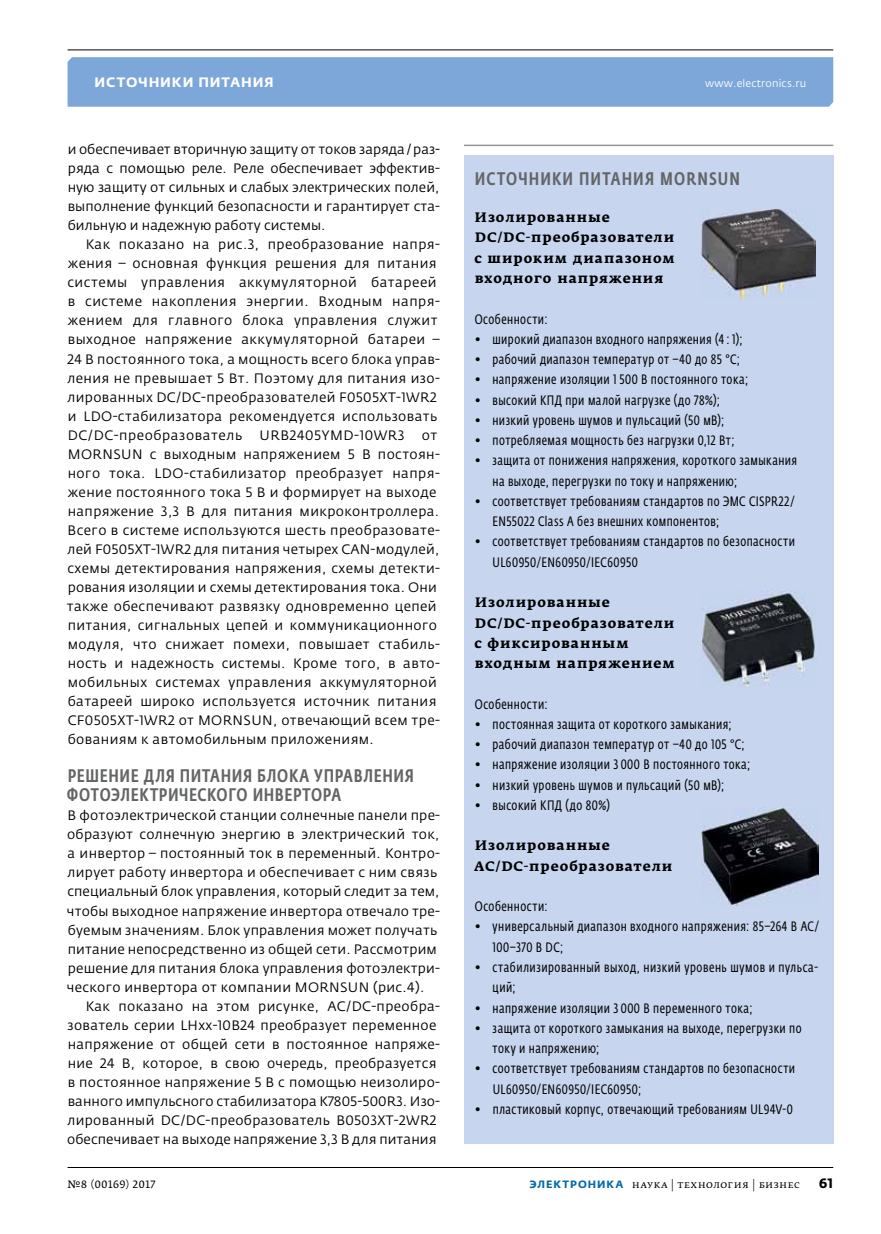
<style>
.page{position:relative;width:881px;height:1234px;background:#fff}
.page>*{position:absolute;margin:0;border:0;box-sizing:border-box;transform-origin:0 0}
.t1{font:500 18px/19px "Fedra Sans Cond Pro";letter-spacing:.035em;color:#636466}
.t2{font:500 18px "Fedra Sans Cond Pro";letter-spacing:.065em;color:#636466}
.t3{font:13.5px/19px "Fedra Sans Pro";letter-spacing:.03em;color:#000}
.t4{font:13.5px/20.2px "Fedra Sans Cond Pro";letter-spacing:.035em;color:#000}
.t5{font:700 13.5px/20.2px "Fedra Serif A Pro";letter-spacing:.075em;color:#000}
.t6{font:700 13.5px "Fedra Sans Alt Pro";letter-spacing:.06em;color:#fff}
.t7{font:700 13.5px "Fedra Sans Pro";color:#000}
.t8{font:10.5px "Fedra Serif B Pro";letter-spacing:.04em;color:#000}
.t9{font:10.5px "Fedra Sans Pro";letter-spacing:.015em;color:#fff}
.t10{font:10.5px "Fedra Serif A Pro";letter-spacing:.035em;color:#000}
.s1{font-family:"Fedra Sans Alt Pro";font-weight:700;color:#0068ac}
</style>
<div class="page">
<div style="left:67px;top:57px;width:765px;height:50px;background:#7da7d8"></div>
<hr style="left:67px;top:49px;width:765px;height:1px;background:#000">
<hr style="left:68px;top:1166px;width:764px;height:1px;background:#000">
<div style="left:464px;top:155px;width:368px;height:988px;background:#c7d6ee"></div>
<hr style="left:464px;top:145px;width:369px;height:1px;background:#939598">
<img style="left:701px;top:210px;width:113px;height:88px">
<img style="left:701px;top:590px;width:114px;height:96px">
<img style="left:701px;top:807px;width:117px;height:98px">
<p class="t6" style="left:95px;top:74px;width:180px">Источники питания</p>
<p class="t9" style="left:705px;top:77px;width:102px">www.electronics.ru</p>
<p class="t3" style="left:68px;top:140px;width:374px;text-align:justify">и обеспечивает вторичную защиту от токов заряда/раз&shy;ряда с помощью реле. Реле обеспечивает эффектив&shy;ную защиту от сильных и слабых электрических полей, выполнение функций безопасности и гарантирует ста&shy;бильную и надежную работу системы.</p>
<p class="t3" style="left:67px;top:235px;width:374px;text-indent:18px">Как показано на рис.3, преобразование напря&shy;жения – основная функция решения для питания системы управления аккумуляторной батареей в системе накопления энергии. Входным напря&shy;жением для главного блока управления служит выходное напряжение аккумуляторной батареи – 24 В постоянного тока, а мощность всего блока управ&shy;ления не превышает 5 Вт. Поэтому для питания изо&shy;лированных DC/DC-преобразователей F0505XT‑1WR2 и LDO-стабилизатора рекомендуется использовать DC/DC-преобразователь</p>
<p class="t3" style="left:259px;top:425px;width:147px">URB2405YMD‑10WR3</p>
<p class="t3" style="left:67px;top:425px;width:374px;text-indent:355px">от MORNSUN с выходным напряжением 5 В постоян&shy;ного тока. LDO-стабилизатор преобразует напря&shy;жение постоянного тока 5 В и формирует на выходе напряжение 3,3 В для питания микроконтроллера.<br>Всего в системе используются шесть преобразовате&shy;лей F0505XT‑1WR2 для питания четырех CAN-модулей, схемы детектирования напряжения, схемы детекти&shy;рования изоляции и схемы детектирования тока. Они также обеспечивают развязку одновременно цепей питания, сигнальных цепей и коммуникационного модуля, что снижает помехи, повышает стабиль&shy;ность и надежность системы. Кроме того, в авто&shy;мобильных системах управления аккумуляторной батареей широко используется источник питания CF0505XT‑1WR2 от MORNSUN, отвечающий всем тре&shy;бованиям к автомобильным приложениям.</p>
<h1 class="t1" style="left:67px;top:766px;width:348px">Решение для питания блока управления фотоэлектрического инвертора</h1>
<p class="t3" style="left:67px;top:805px;width:374px">В фотоэлектрической станции солнечные панели пре&shy;образуют солнечную энергию в электрический ток, а инвертор – постоянный ток в переменный. Контро&shy;лирует работу инвертора и обеспечивает с ним связь специальный блок управления, который следит за тем, чтобы выходное напряжение инвертора отвечало тре&shy;буемым значениям. Блок управления может получать питание непосредственно из общей сети. Рассмотрим решение для питания блока управления фотоэлектри&shy;ческого инвертора от компании MORNSUN (рис.4).</p>
<p class="t3" style="left:67px;top:996px;width:374px;text-indent:19px">Как показано на этом рисунке, AC/DC-преобра&shy;зователь серии LHxx‑10B24 преобразует переменное напряжение от общей сети в постоянное напряже&shy;ние 24 В, которое, в свою очередь, преобразуется в постоянное напряжение 5 В с помощью неизолиро&shy;ванного импульсного стабилизатора K7805-500R3. Изо&shy;лированный DC/DC-преобразователь B0503XT‑2WR2 обеспечивает на выходе напряжение 3,3 В для питания</p>
<h1 class="t2" style="left:474px;top:167px;width:267px">Источники питания MORNSUN</h1>
<p class="t5" style="left:474px;top:207px;width:201px">Изолированные<br>DC/DC-преобразователи с широким диапазоном входного напряжения</p>
<p class="t4" style="left:474px;top:309px;width:74px">Особенности:</p>
<p class="t4" style="left:474px;top:329px;width:269px">• широкий диапазон входного напряжения (4 : 1);</p>
<p class="t4" style="left:474px;top:349px;width:267px">• рабочий диапазон температур от –40 до 85 °С;</p>
<p class="t4" style="left:474px;top:369px;width:275px">• напряжение изоляции 1500 В постоянного тока;</p>
<p class="t4" style="left:474px;top:390px;width:247px">• высокий КПД при малой нагрузке (до 78%);</p>
<p class="t4" style="left:474px;top:410px;width:251px">• низкий уровень шумов и пульсаций (50 мВ);</p>
<p class="t4" style="left:474px;top:430px;width:261px">• потребляемая мощность без нагрузки 0,12 Вт;</p>
<p class="t4" style="left:492px;top:450px;width:306px;text-indent:-18px">• защита от понижения напряжения, короткого замыкания на выходе, перегрузки по току и напряжению;</p>
<p class="t4" style="left:492px;top:491px;width:304px;text-indent:-18px">• соответствует требованиям стандартов по ЭМС CISPR22/<br>EN55022 Class A без внешних компонентов;</p>
<p class="t4" style="left:492px;top:531px;width:304px;text-indent:-18px">• соответствует требованиям стандартов по безопасности<br>UL60950/EN60950/IEC60950</p>
<p class="t5" style="left:474px;top:592px;width:201px">Изолированные<br>DC/DC-преобразователи с фиксированным входным напряжением</p>
<p class="t4" style="left:474px;top:693px;width:74px">Особенности:</p>
<p class="t4" style="left:474px;top:714px;width:258px">• постоянная защита от короткого замыкания;</p>
<p class="t4" style="left:474px;top:734px;width:271px">• рабочий диапазон температур от –40 до 105 °С;</p>
<p class="t4" style="left:474px;top:754px;width:277px">• напряжение изоляции 3 000 В постоянного тока;</p>
<p class="t4" style="left:474px;top:774px;width:251px">• низкий уровень шумов и пульсаций (50 мВ);</p>
<p class="t4" style="left:474px;top:795px;width:137px">• высокий КПД (до 80%)</p>
<p class="t5" style="left:474px;top:835px;width:200px">Изолированные<br>AC/DC-преобразователи</p>
<p class="t4" style="left:474px;top:896px;width:74px">Особенности:</p>
<p class="t4" style="left:492px;top:916px;width:328px;text-indent:-18px">• универсальный диапазон входного напряжения: 85–264 В AC/<br>100–370 В DC;</p>
<p class="t4" style="left:492px;top:957px;width:327px;text-indent:-18px">• стабилизированный выход, низкий уровень шумов и пульса&shy;ций;</p>
<p class="t4" style="left:474px;top:997px;width:279px">• напряжение изоляции 3 000 В переменного тока;</p>
<p class="t4" style="left:492px;top:1017px;width:310px;text-indent:-18px">• защита от короткого замыкания на выходе, перегрузки по току и напряжению;</p>
<p class="t4" style="left:492px;top:1058px;width:304px;text-indent:-18px">• соответствует требованиям стандартов по безопасности<br>UL60950/EN60950/IEC60950;</p>
<p class="t4" style="left:474px;top:1098px;width:319px">• пластиковый корпус, отвечающий требованиям UL94V‑0</p>
<p class="t10" style="left:67px;top:1177px;width:89px">№8 (00169) 2017</p>
<p class="t8" style="left:529px;top:1177px;width:272px"><span class="s1">ЭЛЕКТРОНИКА</span> наука | технология | бизнес</p>
<p class="t7" style="left:818px;top:1174px;width:16px">61</p>
</div>
